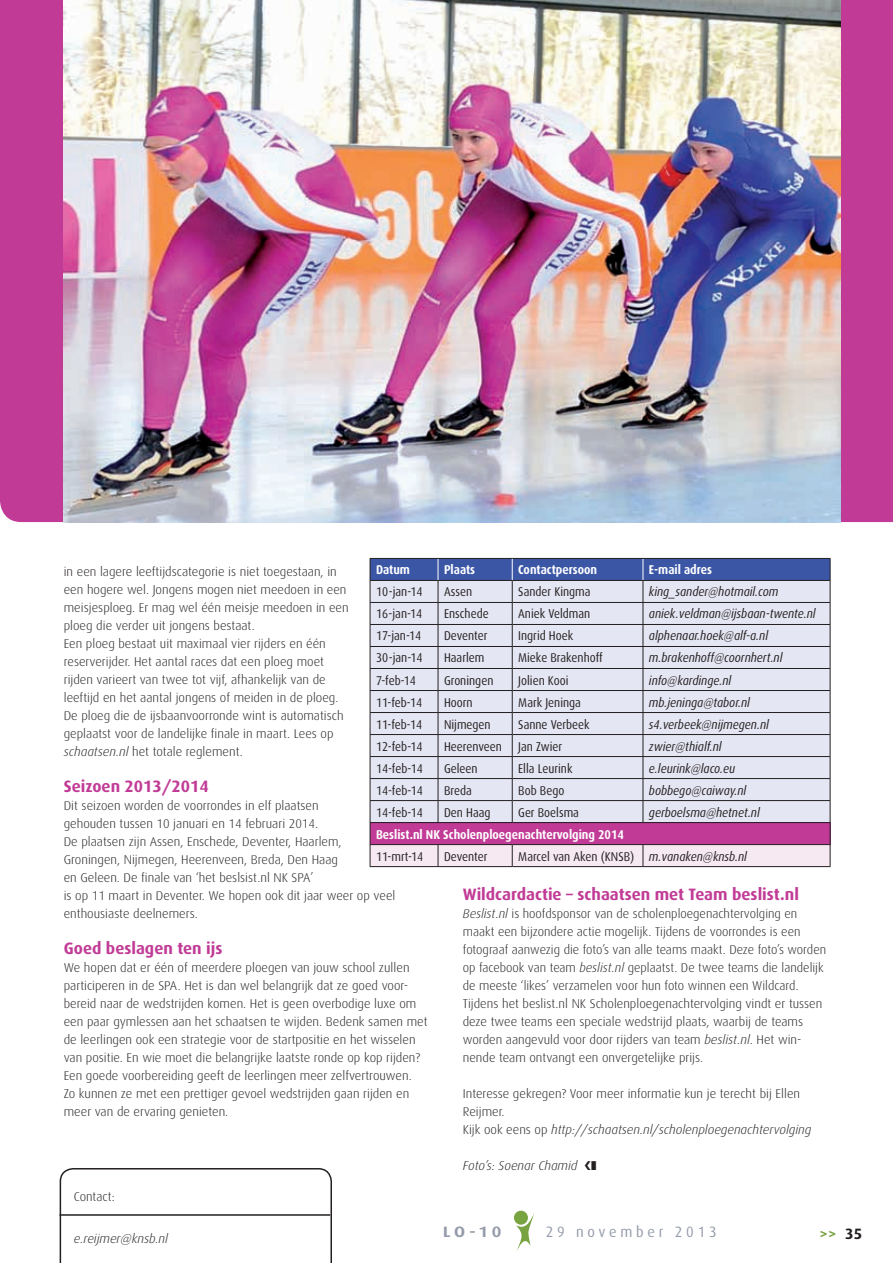
<style>
.page{position:relative;width:893px;height:1263px;background:#fff}
.page>*{position:absolute;margin:0;border:0;box-sizing:border-box;transform-origin:0 0}
.t1{font:700 16.5px "Dax";color:#c13b96}
.t2{font:15px "Dax";letter-spacing:.26em;color:#959bab;scale:.96 1}
.t3{font:700 15px "Dax Wide";color:#959bab}
.t4{font:700 15px "Dax";color:#78a341}
.t5{font:300 12.75px/18px "Dax";color:#231f20}
.t6{font:12.75px "Dax";color:#231f20;scale:.9 1}
.t7{font:italic 12.75px "Dax";color:#231f20;scale:.9 1}
.t8{font:700 12.75px "Dax";color:#fff;scale:.9 1}
.t9{font:italic 300 12.75px "Dax";color:#231f20}
.s1{font-style:italic}
.s2{color:#231f20}
</style>
<div class="page">
<div style="left:0;top:456px;width:893px;height:66px;background:#c13b96"></div>
<div style="left:0;top:0;width:893px;height:456px;background:#c13b96"></div>
<img style="left:64px;top:0;width:776px;height:522px">
<svg style="left:60px;top:1168px;width:272px;height:95px"></svg>
<hr style="left:60px;top:1214px;width:270px;height:2px;background:#231f20">
<div style="left:514px;top:1211px;width:14px;height:14px;background:#78a341;border-radius:50%"></div>
<svg style="left:516px;top:1212px;width:18px;height:39px"></svg>
<hr style="left:370px;top:866px;width:68px;height:1px;background:#231f20">
<hr style="left:438px;top:866px;width:74px;height:1px;background:#231f20">
<hr style="left:512px;top:866px;width:131px;height:1px;background:#231f20">
<hr style="left:643px;top:866px;width:187px;height:1px;background:#231f20">
<svg style="left:370px;top:558px;width:461px;height:308px;background:#cdc6db"></svg>
<p class="t8" style="left:376px;top:563px;width:39px">Datum</p>
<p class="t8" style="left:444px;top:563px;width:36px">Plaats</p>
<p class="t8" style="left:518px;top:563px;width:89px">Contactpersoon</p>
<p class="t8" style="left:649px;top:563px;width:71px">E-mail adres</p>
<p class="t6" style="left:376px;top:585px;width:53px">10-jan-14</p>
<p class="t6" style="left:444px;top:585px;width:33px">Assen</p>
<p class="t6" style="left:518px;top:585px;width:82px">Sander Kingma</p>
<p class="t7" style="left:649px;top:585px;width:145px">king_sander@hotmail.com</p>
<p class="t6" style="left:376px;top:607px;width:53px">16-jan-14</p>
<p class="t6" style="left:444px;top:607px;width:51px">Enschede</p>
<p class="t6" style="left:518px;top:607px;width:82px">Aniek Veldman</p>
<p class="t7" style="left:649px;top:607px;width:187px">aniek.veldman@ijsbaan-twente.nl</p>
<p class="t6" style="left:376px;top:629px;width:52px">17-jan-14</p>
<p class="t6" style="left:444px;top:629px;width:50px">Deventer</p>
<p class="t6" style="left:518px;top:629px;width:63px">Ingrid Hoek</p>
<p class="t7" style="left:649px;top:629px;width:134px">alphenaar.hoek@alf-a.nl</p>
<p class="t6" style="left:376px;top:651px;width:53px">30-jan-14</p>
<p class="t6" style="left:444px;top:651px;width:46px">Haarlem</p>
<p class="t6" style="left:518px;top:651px;width:95px">Mieke Brakenhoff</p>
<p class="t7" style="left:649px;top:651px;width:150px">m.brakenhoff@coornhert.nl</p>
<p class="t6" style="left:376px;top:673px;width:46px">7-feb-14</p>
<p class="t6" style="left:444px;top:673px;width:56px">Groningen</p>
<p class="t6" style="left:518px;top:673px;width:57px">Jolien Kooi</p>
<p class="t7" style="left:649px;top:673px;width:93px">info@kardinge.nl</p>
<p class="t6" style="left:376px;top:695px;width:53px">11-feb-14</p>
<p class="t6" style="left:444px;top:695px;width:33px">Hoorn</p>
<p class="t6" style="left:518px;top:695px;width:71px">Mark Jeninga</p>
<p class="t7" style="left:649px;top:695px;width:114px">mb.jeninga@tabor.nl</p>
<p class="t6" style="left:376px;top:717px;width:53px">11-feb-14</p>
<p class="t6" style="left:444px;top:717px;width:53px">Nijmegen</p>
<p class="t6" style="left:518px;top:717px;width:81px">Sanne Verbeek</p>
<p class="t7" style="left:649px;top:717px;width:135px">s4.verbeek@nijmegen.nl</p>
<p class="t6" style="left:376px;top:739px;width:53px">12-feb-14</p>
<p class="t6" style="left:444px;top:739px;width:66px">Heerenveen</p>
<p class="t6" style="left:518px;top:739px;width:50px">Jan Zwier</p>
<p class="t7" style="left:649px;top:739px;width:82px">zwier@thialf.nl</p>
<p class="t6" style="left:376px;top:761px;width:53px">14-feb-14</p>
<p class="t6" style="left:444px;top:761px;width:39px">Geleen</p>
<p class="t6" style="left:518px;top:761px;width:62px">Ella Leurink</p>
<p class="t7" style="left:649px;top:761px;width:97px">e.leurink@laco.eu</p>
<p class="t6" style="left:376px;top:783px;width:53px">14-feb-14</p>
<p class="t6" style="left:444px;top:783px;width:32px">Breda</p>
<p class="t6" style="left:518px;top:783px;width:53px">Bob Bego</p>
<p class="t7" style="left:649px;top:783px;width:110px">bobbego@caiway.nl</p>
<p class="t6" style="left:376px;top:805px;width:53px">14-feb-14</p>
<p class="t6" style="left:444px;top:805px;width:53px">Den Haag</p>
<p class="t6" style="left:518px;top:805px;width:69px">Ger Boelsma</p>
<p class="t7" style="left:649px;top:805px;width:125px">gerboelsma@hetnet.nl</p>
<p class="t8" style="left:376px;top:827px;width:277px">Beslist.nl NK Scholenploegenachtervolging 2014</p>
<p class="t6" style="left:376px;top:849px;width:54px">11-mrt-14</p>
<p class="t6" style="left:444px;top:849px;width:50px">Deventer</p>
<p class="t6" style="left:518px;top:849px;width:256px">Marcel van Aken (KNSB) <span class="s1">m.vanaken@knsb.nl</span></p>
<p class="t5" style="left:64px;top:563px;width:286px">in een lagere leeftijdscategorie is niet toegestaan, in een hogere wel. Jongens mogen niet meedoen in een meisjesploeg. Er mag wel één meisje meedoen in een ploeg die verder uit jongens bestaat.<br>Een ploeg bestaat uit maximaal vier rijders en één reserverijder. Het aantal races dat een ploeg moet rijden varieert van twee tot vijf, afhankelijk van de leeftijd en het aantal jongens of meiden in de ploeg.<br>De ploeg die de ijsbaanvoorronde wint is automatisch geplaatst voor de landelijke finale in maart. Lees op <span class="s1">schaatsen.nl</span> het totale reglement.</p>
<p class="t1" style="left:64px;top:777px;width:146px">Seizoen 2013/2014</p>
<p class="t5" style="left:64px;top:797px;width:333px">Dit seizoen worden de voorrondes in elf plaatsen<br>gehouden tussen 10 januari en 14 februari 2014.<br>De plaatsen zijn Assen, Enschede, Deventer, Haarlem, Groningen, Nijmegen, Heerenveen, Breda, Den Haag<br>en Geleen. De finale van ‘het beslsist.nl N K SPA’<br>is op 11 maart in Deventer. We hopen ook dit jaar weer op veel enthousiaste deelnemers.</p>
<p class="t1" style="left:64px;top:939px;width:160px">Goed beslagen ten ijs</p>
<p class="t5" style="left:64px;top:959px;width:365px">We hopen dat er één of meerdere ploegen van jouw school zullen participeren in de SPA. Het is dan wel belangrijk dat ze goed voor&shy;bereid naar de wedstrijden komen. Het is geen overbodige luxe om een paar gymlessen aan het schaatsen te wijden. Bedenk samen met de leerlingen ook een strategie voor de startpositie en het wisselen van positie. En wie moet die belangrijke laatste ronde op kop rijden?<br>Een goede voorbereiding geeft de leerlingen meer zelfvertrouwen.<br>Zo kunnen ze met een prettiger gevoel wedstrijden gaan rijden en meer van de ervaring genieten.</p>
<p class="t1" style="left:463px;top:885px;width:338px">Wildcardactie – schaatsen met Team beslist.nl</p>
<p class="t5" style="left:463px;top:905px;width:365px"><span class="s1">Beslist.nl</span> is hoofdsponsor van de scholenploegenachtervolging en maakt een bijzondere actie mogelijk. Tijdens de voorrondes is een fotograaf aanwezig die foto’s van alle teams maakt. Deze foto’s worden op facebook van team <span class="s1">beslist.nl</span> geplaatst. De twee teams die landelijk de meeste ‘likes’ verzamelen voor hun foto winnen een Wildcard.<br>Tijdens het beslist.nl N K Scholenploegenachtervolging vindt er tussen deze twee teams een speciale wedstrijd plaats, waarbij de teams worden aangevuld voor door rijders van team <span class="s1">beslist.nl</span>. Het win&shy;nende team ontvangt een onvergetelijke prijs.</p>
<p class="t5" style="left:463px;top:1085px;width:350px">I nteresse gekregen? Voor meer informatie kun je terecht bij Ellen<br>Reijmer.<br>Kijk ook eens op <span class="s1">http://schaatsen.nl/scholenploegenachtervolging</span></p>
<p class="t9" style="left:463px;top:1159px;width:135px">Foto’s: Soenar Chamid ❚</p>
<p class="t5" style="left:74px;top:1187px;width:42px">Contact:</p>
<p class="t9" style="left:74px;top:1231px;width:96px">e.reijmer@knsb.nl</p>
<p class="t3" style="left:443px;top:1223px;width:60px">LO-10</p>
<p class="t2" style="left:546px;top:1223px;width:180px">29 november 2013</p>
<p class="t4" style="left:819px;top:1225px;width:44px">&gt;&gt; <span class="s2">35</span></p>
</div>
